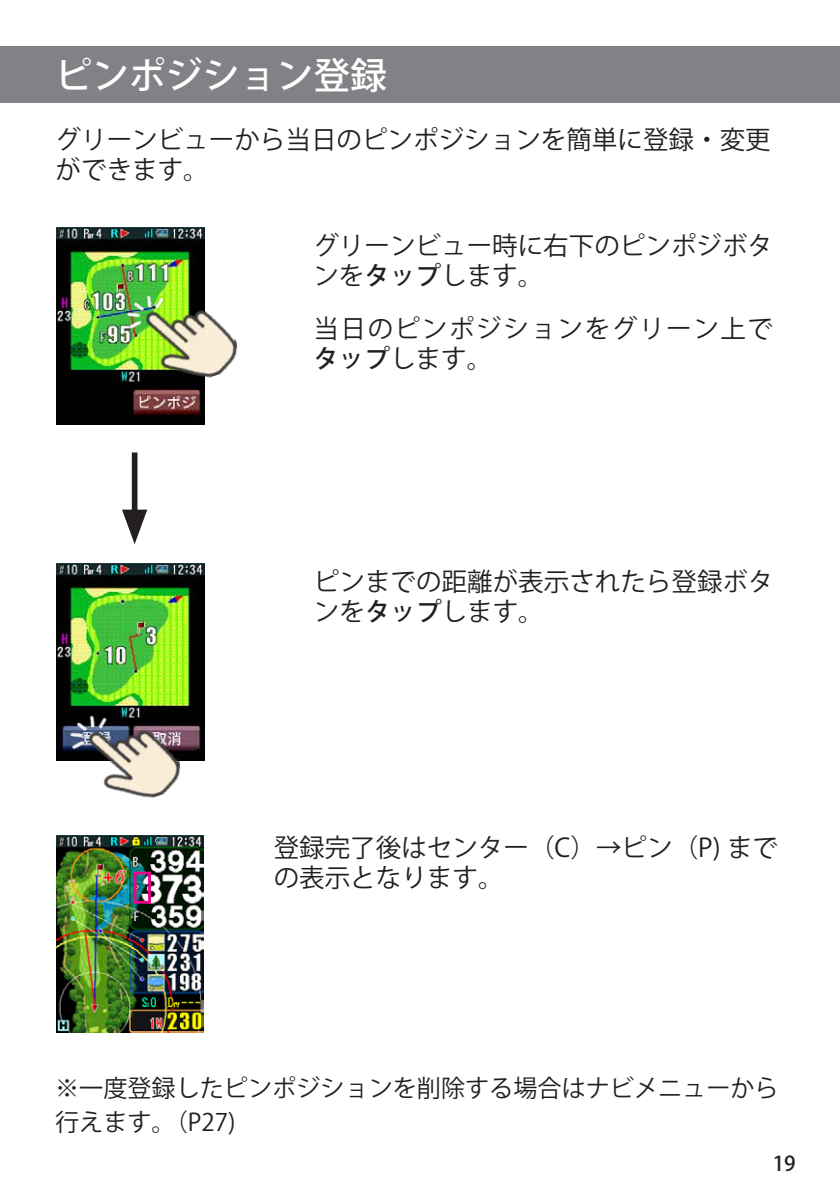
<style>
.page{position:relative;width:840px;height:1191px;background:#fff}
.page>*{position:absolute;margin:0;border:0;box-sizing:border-box;transform-origin:0 0}
.t1{font:500 36.8px "Koz Go Pro";color:#fff}
.t2{font:25.6px/30px "Koz Go Pro";color:#231f20}
.t3{font:25.6px/30px "Koz Go Pro";letter-spacing:.06em;color:#231f20}
.t4{font:24px/34px "Koz Go Pro";color:#231f20}
.t5{font:500 20.4px "Koz Go Pro";color:#231f20}
.s1{font-weight:500}
</style>
<div class="page">
<div style="left:0;top:46px;width:839px;height:57px;background:#808285"></div>
<img style="left:57px;top:228px;width:147px;height:196px">
<img style="left:57px;top:563px;width:147px;height:197px">
<img style="left:121px;top:273px;width:117px;height:121px">
<img style="left:56px;top:835px;width:148px;height:197px">
<div style="left:132px;top:452px;width:5px;height:68px;background:#231f20"></div>
<svg style="left:122px;top:509px;width:25px;height:35px"></svg>
<img style="left:64px;top:693px;width:118px;height:105px">
<div style="left:134px;top:871px;width:17px;height:32px;border:3px solid #ed028c"></div>
<h1 class="t1" style="left:55px;top:52px;width:333px">ピンポジション登録</h1>
<p class="t2" style="left:56px;top:125px;width:716px">グリーンビューから当日のピンポジションを簡単に登録・変更ができます。</p>
<p class="t2" style="left:313px;top:231px;width:461px">グリーンビュー時に右下のピンポジボタンを<span class="s1">タップ</span>します。</p>
<p class="t3" style="left:313px;top:314px;width:461px">当日のピンポジションをグリーン上で<span class="s1">タップ</span>します。</p>
<p class="t2" style="left:314px;top:567px;width:461px">ピンまでの距離が表示されたら登録ボタンを<span class="s1">タップ</span>します。</p>
<p class="t2" style="left:273px;top:833px;width:505px">登録完了後はセンター（C）→ピン（P) までの表示となります。</p>
<p class="t4" style="left:55px;top:1071px;width:724px">※一度登録したピンポジションを削除する場合はナビメニューから行えます。（P27)</p>
<p class="t5" style="left:772px;top:1150px;width:24px">19</p>
</div>
